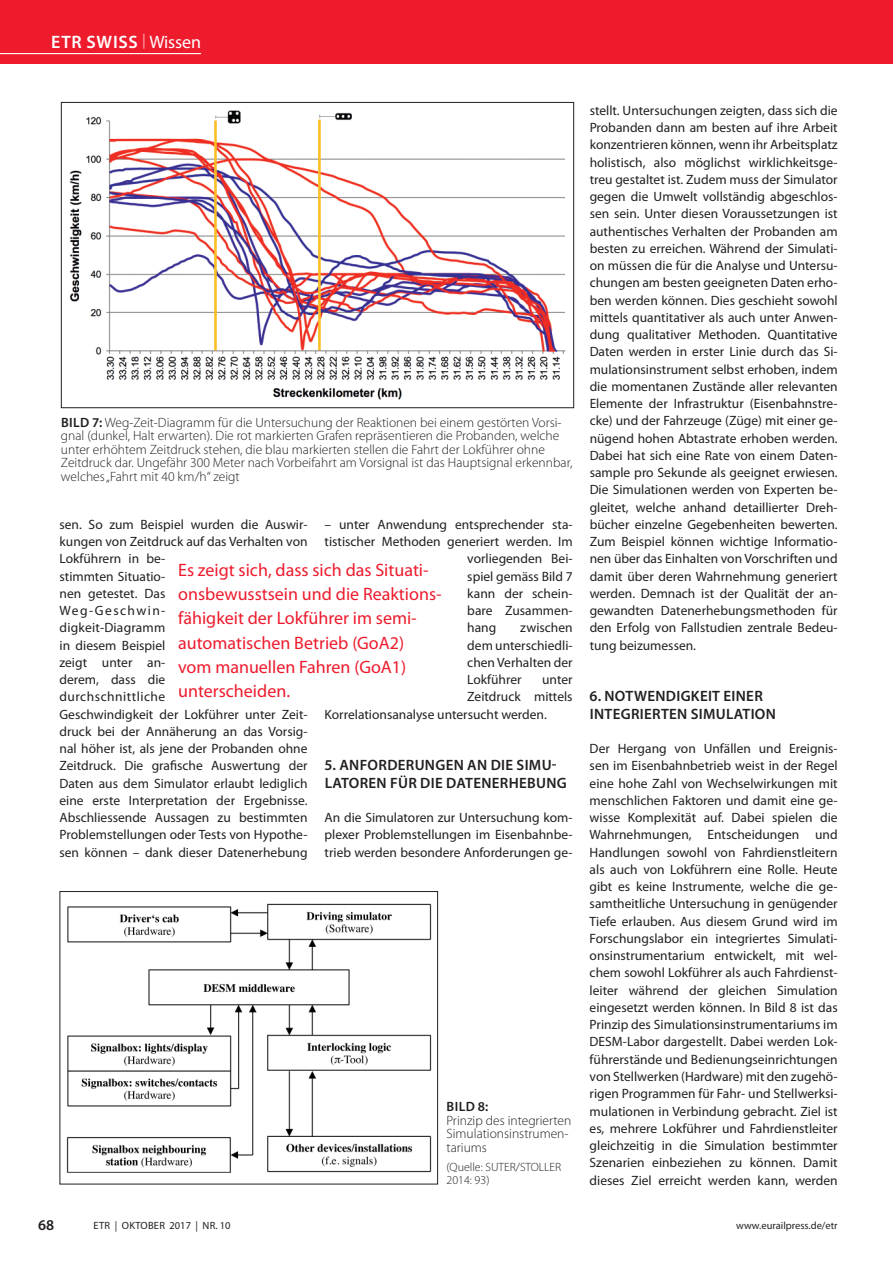
<style>
.page{position:relative;width:893px;height:1263px;background:#fff}
.page>*{position:absolute;margin:0;border:0;box-sizing:border-box;transform-origin:0 0}
.t1{font:18px/24.3px "Myriad Pro";color:#ee1b2d}
.t2{font:600 18px "Myriad Pro";letter-spacing:.04em;color:#fff}
.t3{font:600 15px/17.2px "Myriad Pro";letter-spacing:.02em;color:#231f20}
.t4{font:13.5px/17.2px "Myriad Pro";color:#231f20;text-align:justify}
.t5{font:300 13.5px/13.5px "Myriad Pro";color:#231f20}
.t6{font:600 13.5px "Myriad Pro";color:#231f20}
.t7{font:300 12px/13.5px "Myriad Pro";color:#231f20}
.t8{font:10.5px "Myriad Pro";color:#231f20}
.t9{font:10.5px "Myriad Pro";letter-spacing:.02em;color:#231f20}
.s1{font-weight:300;font-stretch:semi-condensed;font-size:15px}
.s2{font-weight:400}
.s3{font-weight:600}
</style>
<div class="page">
<div style="left:0;top:0;width:893px;height:64px;background:#ee1b2d"></div>
<hr style="left:0;top:53px;width:201px;height:1px;background:#fff">
<img style="left:70px;top:110px;width:496px;height:290px">
<div style="left:61px;top:102px;width:513px;height:306px;border:1px solid #231f20"></div>
<img style="left:66px;top:903px;width:366px;height:270px">
<div style="left:60px;top:891px;width:378px;height:293px;border:1px solid #231f20"></div>
<h1 class="t2" style="left:51px;top:30px;width:151px">ETR SWISS <span class="s1">|</span> <span class="s2">Wissen</span></h1>
<p class="t5" style="left:61px;top:415px;width:513px"><span class="s3">BILD 7:</span> Weg-Zeit-Diagramm für die Untersuchung der Reaktionen bei einem gestörten Vorsi&shy;gnal (dunkel, Halt erwarten). Die rot markierten Grafen repräsentieren die Probanden, welche unter erhöhtem Zeitdruck stehen, die blau markierten stellen die Fahrt der Lokführer ohne Zeitdruck dar. Ungefähr 300 Meter nach Vorbeifahrt am Vorsignal ist das Hauptsignal erkennbar, welches „Fahrt mit 40 km/h“ zeigt</p>
<p class="t4" style="left:60px;top:515px;width:250px;text-align:left">sen. So zum Beispiel wurden die Auswir&shy;kungen von Zeitdruck auf das Verhalten von<br>Lokführern in be-<br>stimmten Situatio-<br>nen getestet. Das<br>Weg-Geschwin-<br>digkeit-Diagramm<br>in diesem Beispiel<br>zeigt unter an-<br>derem, dass die<br>durchschnittliche<br>Geschwindigkeit der Lokführer unter Zeit&shy;druck bei der Annäherung an das Vorsig&shy;nal höher ist, als jene der Probanden ohne<br>Zeitdruck. Die grafische Auswertung der<br>Daten aus dem Simulator erlaubt lediglich eine erste Interpretation der Ergebnisse.<br>Abschliessende Aussagen zu bestimmten<br>Problemstellungen oder Tests von Hypothe&shy;sen können – dank dieser Datenerhebung</p>
<p class="t4" style="left:325px;top:515px;width:250px">– unter Anwendung entsprechender sta-</p>
<p class="t4" style="left:325px;top:533px;width:250px">tistischer Methoden generiert werden. Im</p>
<p class="t4" style="left:467px;top:550px;width:107px">vorliegenden Bei-</p>
<p class="t4" style="left:467px;top:567px;width:107px">spiel gemäss Bild 7</p>
<p class="t4" style="left:467px;top:585px;width:107px">kann der schein-</p>
<p class="t4" style="left:467px;top:602px;width:107px">bare Zusammen-</p>
<p class="t4" style="left:467px;top:619px;width:31px">hang</p>
<h1 class="t1" style="left:178px;top:557px;width:265px">Es zeigt sich, dass sich das Situati&shy;onsbewusstsein und die Reaktions&shy;fähigkeit der Lokführer im semi&shy;automatischen Betrieb (GoA2) vom manuellen Fahren (GoA1) unterscheiden.</h1>
<p class="t4" style="left:467px;top:619px;width:107px;text-indent:53px">zwischen dem unterschiedli&shy;chen Verhalten der Lokführer</p>
<p class="t4" style="left:542px;top:671px;width:32px">unter</p>
<p class="t4" style="left:467px;top:688px;width:107px">Zeitdruck mittels</p>
<p class="t4" style="left:325px;top:705px;width:224px">Korrelationsanalyse untersucht werden.</p>
<p class="t3" style="left:325px;top:756px;width:244px">5. ANFORDERUNGEN AN DIE SIMU-<br>LATOREN FÜR DIE DATENERHEBUNG</p>
<p class="t4" style="left:325px;top:809px;width:250px">An die Simulatoren zur Untersuchung kom&shy;plexer Problemstellungen im Eisenbahnbe&shy;trieb werden besondere Anforderungen ge-</p>
<p class="t6" style="left:447px;top:1098px;width:43px">BILD 8:</p>
<p class="t5" style="left:446px;top:1113px;width:126px">Prinzip des integrierten<br>Simulationsinstrumen&shy;tariums</p>
<p class="t7" style="left:446px;top:1160px;width:116px">(Quelle: SUTER/STOLLER<br>2014: 93)</p>
<p class="t4" style="left:590px;top:101px;width:250px">stellt. Untersuchungen zeigten, dass sich die Probanden dann am besten auf ihre Arbeit konzentrieren können, wenn ihr Arbeitsplatz holistisch, also möglichst wirklichkeitsge&shy;treu gestaltet ist. Zudem muss der Simulator gegen die Umwelt vollständig abgeschlos&shy;sen sein. Unter diesen Voraussetzungen ist authentisches Verhalten der Probanden am besten zu erreichen. Während der Simulati&shy;on müssen die für die Analyse und Untersu&shy;chungen am besten geeigneten Daten erho&shy;ben werden können. Dies geschieht sowohl mittels quantitativer als auch unter Anwen&shy;dung qualitativer Methoden. Quantitative Daten werden in erster Linie durch das Si&shy;mulationsinstrument selbst erhoben, indem die momentanen Zustände aller relevanten Elemente der Infrastruktur (Eisenbahnstre&shy;cke) und der Fahrzeuge (Züge) mit einer ge&shy;nügend hohen Abtastrate erhoben werden.<br>Dabei hat sich eine Rate von einem Daten&shy;sample pro Sekunde als geeignet erwiesen.<br>Die Simulationen werden von Experten be&shy;gleitet, welche anhand detaillierter Dreh&shy;bücher einzelne Gegebenheiten bewerten.<br>Zum Beispiel können wichtige Informatio&shy;nen über das Einhalten von Vorschriften und damit über deren Wahrnehmung generiert werden. Demnach ist der Qualität der an&shy;gewandten Datenerhebungsmethoden für den Erfolg von Fallstudien zentrale Bedeu&shy;tung beizumessen.</p>
<p class="t3" style="left:590px;top:687px;width:188px">6. NOTWENDIGKEIT EINER<br>INTEGRIERTEN SIMULATION</p>
<p class="t4" style="left:590px;top:740px;width:250px">Der Hergang von Unfällen und Ereignis&shy;sen im Eisenbahnbetrieb weist in der Regel eine hohe Zahl von Wechselwirkungen mit menschlichen Faktoren und damit eine ge&shy;wisse Komplexität auf. Dabei spielen die Wahrnehmungen, Entscheidungen und Handlungen sowohl von Fahrdienstleitern als auch von Lokführern eine Rolle. Heute gibt es keine Instrumente, welche die ge&shy;samtheitliche Untersuchung in genügender Tiefe erlauben. Aus diesem Grund wird im Forschungslabor ein integriertes Simulati&shy;onsinstrumentarium entwickelt, mit wel&shy;chem sowohl Lokführer als auch Fahrdienst&shy;leiter während der gleichen Simulation eingesetzt werden können. In Bild 8 ist das Prinzip des Simulationsinstrumentariums im DESM-Labor dargestellt. Dabei werden Lok&shy;führerstände und Bedienungseinrichtungen von Stellwerken (Hardware) mit den zugehö&shy;rigen Programmen für Fahr- und Stellwerksi&shy;mulationen in Verbindung gebracht. Ziel ist es, mehrere Lokführer und Fahrdienstleiter gleichzeitig in die Simulation bestimmter Szenarien einbeziehen zu können. Damit dieses Ziel erreicht werden kann, werden</p>
<p class="t3" style="left:38px;top:1215px;width:18px">68</p>
<p class="t9" style="left:94px;top:1219px;width:138px">ETR | OKTOBER 2017 | NR. 10</p>
<p class="t8" style="left:736px;top:1219px;width:103px">www.eurailpress.de/etr</p>
</div>
